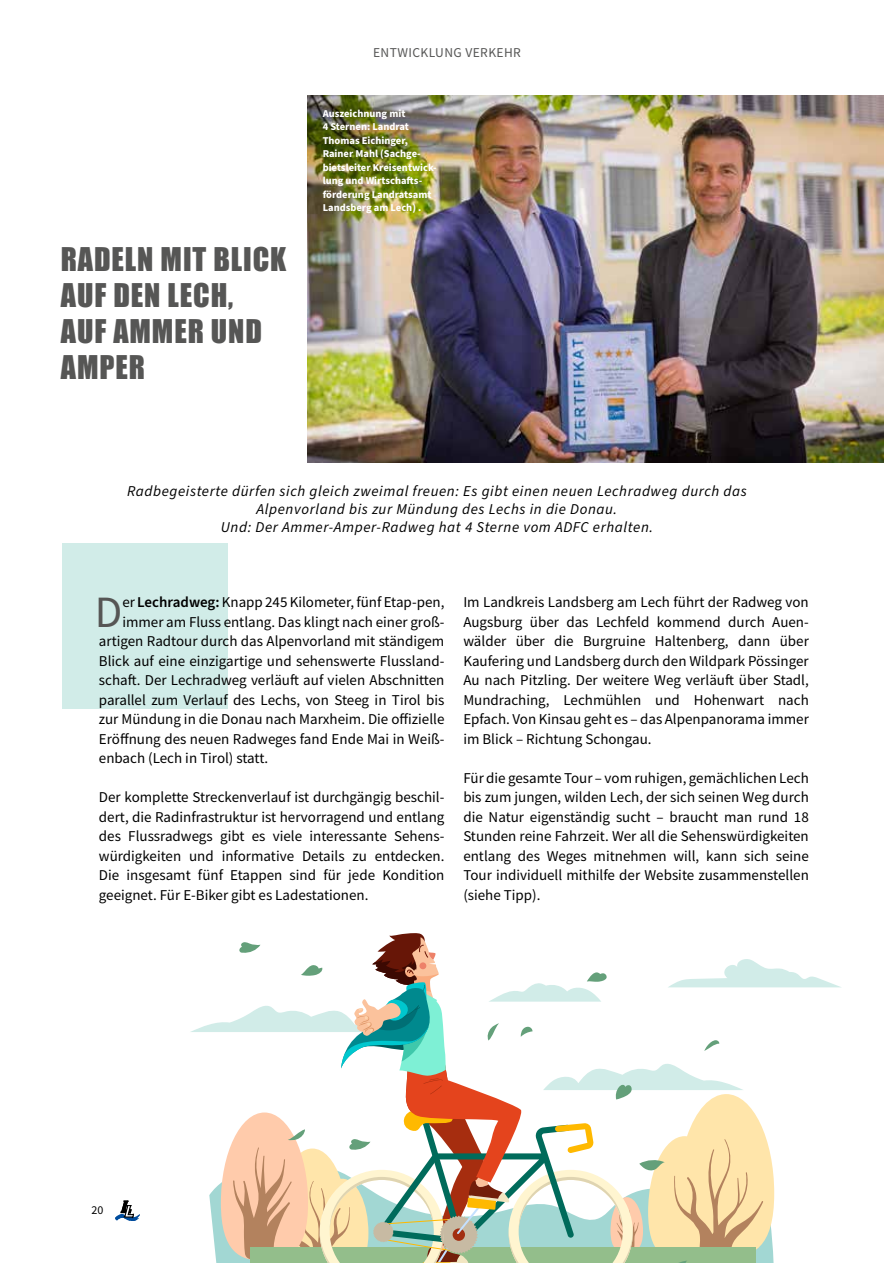
<style>
.page{position:relative;width:893px;height:1263px;background:#fff}
.page>*{position:absolute;margin:0;border:0;box-sizing:border-box;transform-origin:0 0}
.t1{font:44.7px "Source Sans Pro";color:#565655}
.t2{font:30px/36px "Impact";letter-spacing:.03em;color:#565655}
.t3{font:15px/19.5px "Source Sans Pro";color:#000;text-align:justify}
.t4{font:italic 15px/18px "Source Sans Pro";letter-spacing:.04em;color:#000;text-align:center}
.t5{font:13.5px "Source Sans Pro";letter-spacing:.03em;color:#565655}
.t6{font:12px "Source Sans Pro";color:#000}
.t7{font:700 10.5px/13.5px "Source Sans Pro";color:#fff}
.s1{font-weight:600}
</style>
<div class="page">
<img style="left:115px;top:1200px;width:24px;height:20px">
<svg style="left:190px;top:933px;width:651px;height:330px"></svg>
<svg style="left:121px;top:1201px;width:13px;height:17px"></svg>
<img style="left:308px;top:95px;width:575px;height:367px">
<hr style="left:892px;top:94px;width:1px;height:368px;background:#565655">
<div style="left:62px;top:543px;width:166px;height:166px;background:#d1ece8"></div>
<p class="t5" style="left:373px;top:44px;width:149px">ENTWICKLUNG VERKEHR</p>
<h2 class="t2" style="left:61px;top:241px;width:227px">RADELN MIT BLICK<br>AUF DEN LECH,<br>AUF AMMER UND<br>AMPER</h2>
<p class="t7" style="left:323px;top:107px;width:115px">Auszeichnung mit<br>4 Sternen: Landrat<br>Thomas Eichinger,<br>Rainer Mahl (Sachge&shy;bietsleiter Kreisentwick&shy;lung und Wirtschafts&shy;förderung Landratsamt<br>Landsberg am Lech) .</p>
<p class="t4" style="left:127px;top:483px;width:621px">Radbegeisterte dürfen sich gleich zweimal freuen: Es gibt einen neuen Lechradweg durch das<br>Alpenvorland bis zur Mündung des Lechs in die Donau.<br>Und: Der Ammer-Amper-Radweg hat 4 Sterne vom ADFC erhalten.</p>
<h1 class="t1" style="left:95px;top:583px;width:29px">D</h1>
<p class="t3" style="left:122px;top:592px;width:323px">er <span class="s1">Lechradweg:</span> Knapp 245 Kilometer, fünf Etap-pen,</p>
<p class="t3" style="left:122px;top:612px;width:324px">immer am Fluss entlang. Das klingt nach einer groß-</p>
<p class="t3" style="left:99px;top:631px;width:347px">artigen Radtour durch das Alpenvorland mit ständigem</p>
<p class="t3" style="left:99px;top:651px;width:347px">Blick auf eine einzigartige und sehenswerte Flussland-</p>
<p class="t3" style="left:99px;top:670px;width:347px">schaft. Der Lechradweg verläuft auf vielen Abschnitten</p>
<p class="t3" style="left:99px;top:690px;width:347px">parallel zum Verlauf des Lechs, von Steeg in Tirol bis</p>
<p class="t3" style="left:99px;top:709px;width:347px">zur Mündung in die Donau nach Marxheim. Die offizielle</p>
<p class="t3" style="left:99px;top:729px;width:347px">Eröffnung des neuen Radweges fand Ende Mai in Weiß-</p>
<p class="t3" style="left:99px;top:748px;width:171px">enbach (Lech in Tirol) statt.</p>
<p class="t3" style="left:99px;top:787px;width:347px">Der komplette Streckenverlauf ist durchgängig beschil&shy;dert, die Radinfrastruktur ist hervorragend und entlang des Flussradwegs gibt es viele interessante Sehens&shy;würdigkeiten und informative Details zu entdecken.<br>Die insgesamt fünf Etappen sind für jede Kondition geeignet. Für E-Biker gibt es Ladestationen.</p>
<p class="t3" style="left:463px;top:592px;width:347px">Im Landkreis Landsberg am Lech führt der Radweg von Augsburg über das Lechfeld kommend durch Auen&shy;wälder über die Burgruine Haltenberg, dann über Kaufering und Landsberg durch den Wildpark Pössinger Au nach Pitzling. Der weitere Weg verläuft über Stadl, Mundraching, Lechmühlen und Hohenwart nach Epfach. Von Kinsau geht es – das Alpenpanorama immer im Blick – Richtung Schongau.</p>
<p class="t3" style="left:463px;top:768px;width:347px">Für die gesamte Tour – vom ruhigen, gemächlichen Lech bis zum jungen, wilden Lech, der sich seinen Weg durch die Natur eigenständig sucht – braucht man rund 18<br>Stunden reine Fahrzeit. Wer all die Sehenswürdigkeiten entlang des Weges mitnehmen will, kann sich seine Tour individuell mithilfe der Website zusammenstellen (siehe Tipp).</p>
<p class="t6" style="left:92px;top:1202px;width:13px">20</p>
</div>
